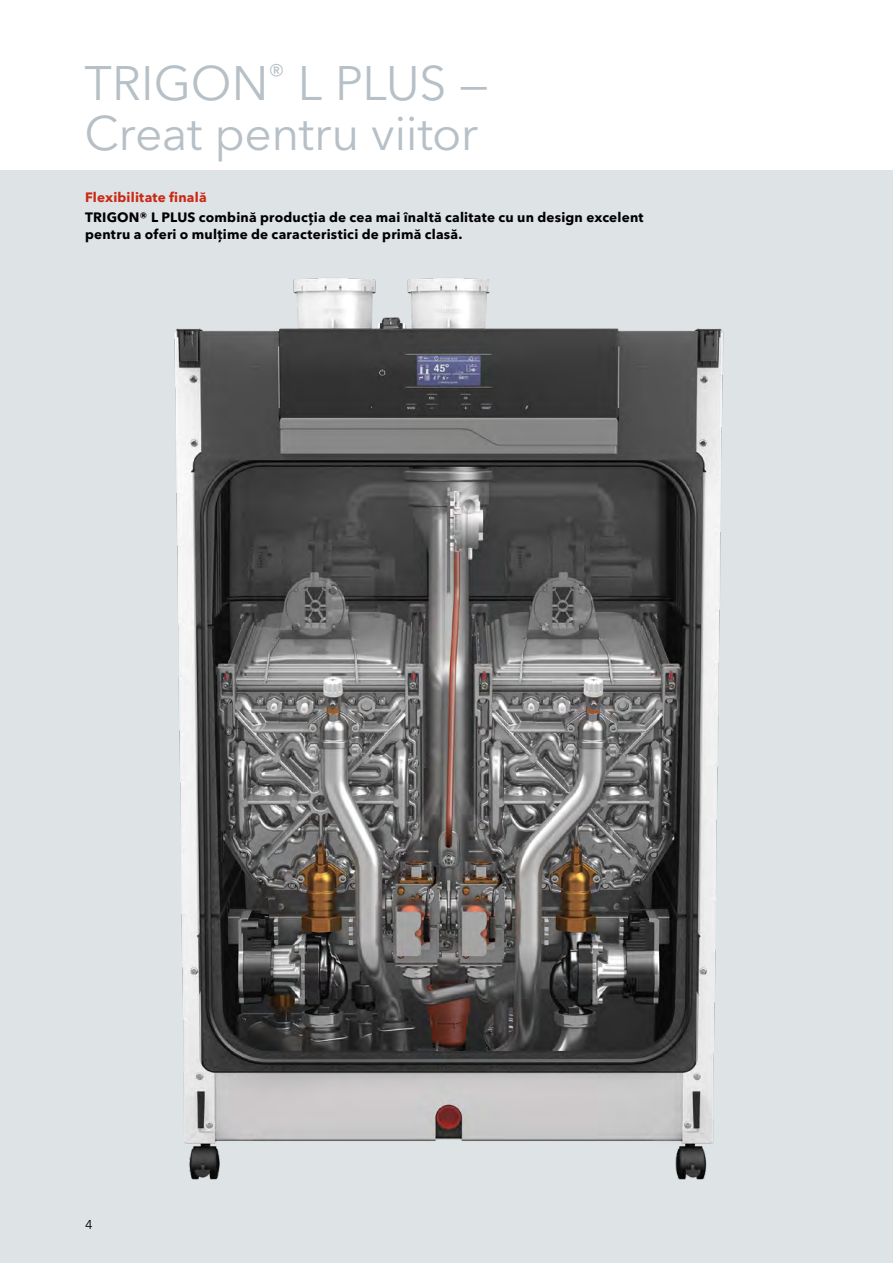
<style>
.page{position:relative;width:893px;height:1263px;background:#fff}
.page>*{position:absolute;margin:0;border:0;box-sizing:border-box;transform-origin:0 0}
.t1{font:48px/49.5px "Avenir Next LT Pro";letter-spacing:-.01em;color:#b6c0c6}
.t2{font:700 13.5px/16.5px "Avenir Next LT Pro";letter-spacing:.015em;color:#000}
.t3{font:700 13.5px "Avenir Next LT Pro";letter-spacing:.015em;color:#cb2815}
.t4{font:12.75px "Avenir Next LT Pro";color:#000}
</style>
<div class="page">
<div style="left:0;top:170px;width:893px;height:1093px;background:#dee3e6"></div>
<img style="left:174px;top:278px;width:550px;height:902px">
<h1 class="t1" style="left:85px;top:59px;width:405px">TRIGON<sup>®</sup> L PLUS —<br>Creat pentru viitor</h1>
<p class="t3" style="left:85px;top:189px;width:123px">Flexibilitate finală</p>
<p class="t2" style="left:85px;top:209px;width:560px">TRIGON® L PLUS combină producția de cea mai înaltă calitate cu un design excelent pentru a oferi o mulțime de caracteristici de primă clasă.</p>
<p class="t4" style="left:85px;top:1217px;width:9px">4</p>
</div>
